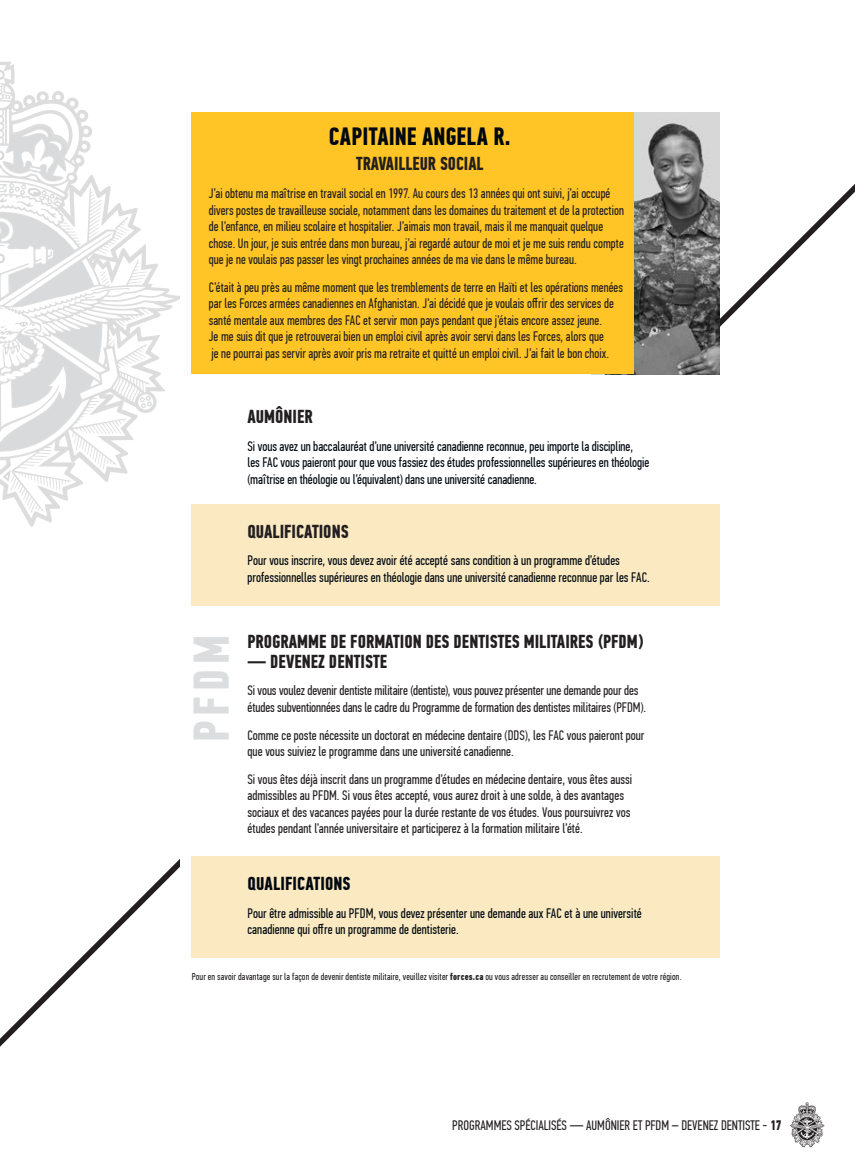
<style>
.page{position:relative;width:855px;height:1170px;background:#fff}
.page>*{position:absolute;margin:0;border:0;box-sizing:border-box;transform-origin:0 0}
.Head_3_side_tinted{font:700 50px "PF Din Text Comp Pro";color:#dcddde}
.Testimonial_name{font:700 25px "PF Din Text Comp Pro";letter-spacing:.01em;color:#000810}
.Subhead_1{font:700 18.75px "PF Din Text Comp Pro";color:#231f20}
.Testimonial_occupati{font:700 18.75px "PF Din Text Comp Pro";color:#231f20}
.Copy{font:700 18.75px "PF Din Text Comp Pro";letter-spacing:.005em;color:#000810}
.body_text{font:13.75px/16.5px "PF Din Text Comp Pro";color:#231f20}
.body_text-2{font:13.75px/16.5px "PF Din Text Comp Pro";color:#000810}
.Copy-2{font:13.75px/16.5px "PF Din Text Comp Pro";color:#000810}
.For_more_information{font:10px "PF Din Text Comp Pro";letter-spacing:.015em;color:#231f20}
.s1{font-weight:700}
</style>
<div class="page">
<svg style="left:0;top:65px;width:174px;height:453px"></svg>
<div style="left:191px;top:856px;width:529px;height:102px;background:#fae9c1"></div>
<div style="left:191px;top:504px;width:529px;height:101px;background:#fae9c1"></div>
<img style="left:634px;top:112px;width:86px;height:262px">
<div style="left:191px;top:112px;width:443px;height:262px;background:#ffc425"></div>
<svg style="left:790px;top:1102px;width:35px;height:46px"></svg>
<p class="Testimonial_name" style="left:329px;top:121px;width:183px">CAPITAINE ANGELA R.</p>
<p class="Testimonial_occupati" style="left:356px;top:153px;width:129px">TRAVAILLEUR SOCIAL</p>
<p class="body_text" style="left:209px;top:185px;width:417px">J’ai obtenu ma maîtrise en travail social en 1997. Au cours des 13 années qui ont suivi, j’ai occupé divers postes de travailleuse sociale, notamment dans les domaines du traitement et de la protection de l’enfance, en milieu scolaire et hospitalier. J’aimais mon travail, mais il me manquait quelque chose. Un jour, je suis entrée dans mon bureau, j’ai regardé autour de moi et je me suis rendu compte que je ne voulais pas passer les vingt prochaines années de ma vie dans le même bureau.</p>
<p class="body_text" style="left:209px;top:279px;width:416px">C’était à peu près au même moment que les tremblements de terre en Haïti et les opérations menées par les Forces armées canadiennes en Afghanistan. J’ai décidé que je voulais offrir des services de santé mentale aux membres des FAC et servir mon pays pendant que j’étais encore assez jeune.<br>Je me suis dit que je retrouverai bien un emploi civil après avoir servi dans les Forces, alors que<br>je ne pourrai pas servir après avoir pris ma retraite et quitté un emploi civil. J’ai fait le bon choix.</p>
<p class="Subhead_1" style="left:248px;top:405px;width:67px">AUMÔNIER</p>
<p class="body_text-2" style="left:248px;top:438px;width:403px">Si vous avez un baccalauréat d’une université canadienne reconnue, peu importe la discipline,<br>les FAC vous paieront pour que vous fassiez des études professionnelles supérieures en théologie (maîtrise en théologie ou l’équivalent) dans une université canadienne.</p>
<p class="Subhead_1" style="left:248px;top:520px;width:103px">QUALIFICATIONS</p>
<p class="body_text-2" style="left:248px;top:553px;width:404px">Pour vous inscrire, vous devez avoir été accepté sans condition à un programme d’études professionnelles supérieures en théologie dans une université canadienne reconnue par les FAC.</p>
<p class="Head_3_side_tinted" style="left:181px;top:742px;width:108px;rotate:-90deg">PFDM</p>
<p class="Subhead_1" style="left:248px;top:630px;width:397px">PROGRAMME DE FORMATION DES DENTISTES MILITAIRES (PFDM)</p>
<p class="Subhead_1" style="left:248px;top:650px;width:141px">— DEVENEZ DENTISTE</p>
<p class="body_text" style="left:248px;top:683px;width:400px">Si vous voulez devenir dentiste militaire (dentiste), vous pouvez présenter une demande pour des études subventionnées dans le cadre du Programme de formation des dentistes militaires (PFDM).</p>
<p class="body_text" style="left:248px;top:727px;width:399px">Comme ce poste nécessite un doctorat en médecine dentaire (DDS), les FAC vous paieront pour que vous suiviez le programme dans une université canadienne.</p>
<p class="body_text" style="left:248px;top:771px;width:386px">Si vous êtes déjà inscrit dans un programme d’études en médecine dentaire, vous êtes aussi admissibles au PFDM. Si vous êtes accepté, vous aurez droit à une solde, à des avantages sociaux et des vacances payées pour la durée restante de vos études. Vous poursuivrez vos études pendant l’année universitaire et participerez à la formation militaire l’été.</p>
<p class="Copy" style="left:248px;top:872px;width:104px">QUALIFICATIONS</p>
<p class="Copy-2" style="left:248px;top:905px;width:396px">Pour être admissible au PFDM, vous devez présenter une demande aux FAC et à une université canadienne qui offre un programme de dentisterie.</p>
<p class="For_more_information" style="left:192px;top:971px;width:492px">Pour en savoir davantage sur la façon de devenir dentiste militaire, veuillez visiter <span class="s1">forces.ca</span> ou vous adresser au conseiller en recrutement de votre région.</p>
<p class="body_text" style="left:452px;top:1117px;width:331px">PROGRAMMES SPÉCIALISÉS — AUMÔNIER ET PFDM – DEVENEZ DENTISTE - <span class="s1">17</span></p>
</div>
